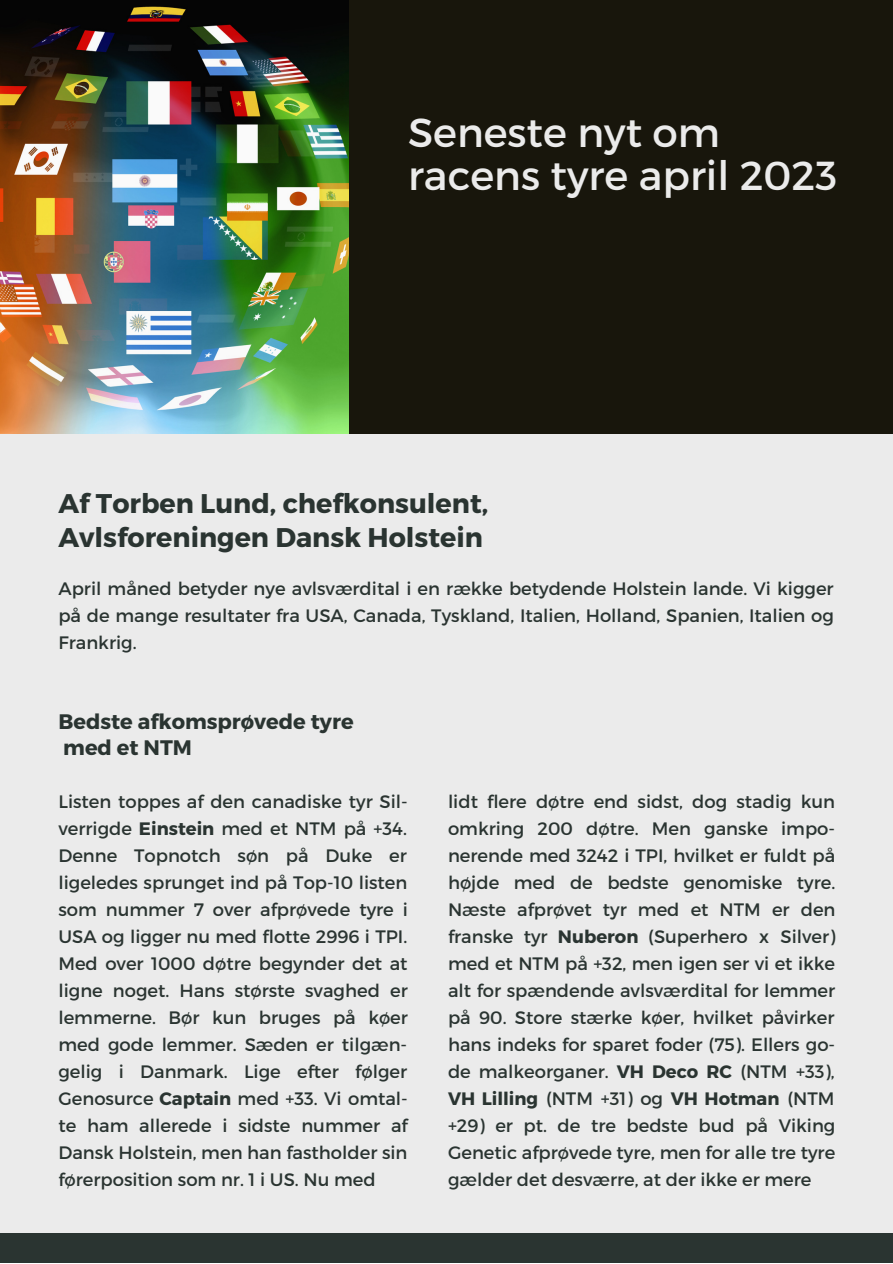
<style>
.page{position:relative;width:893px;height:1264px;background:#fff}
.page>*{position:absolute;margin:0;border:0;box-sizing:border-box;transform-origin:0 0}
.t1{font:40.5px/42.8px "Montserrat";color:#ebebeb}
.t2{font:700 27px/33.8px "Montserrat";color:#2a3431}
.t3{font:700 21px/25.8px "Montserrat";color:#2a3431}
.t4{font:18px/27px "Montserrat";color:#2a3431;text-align:justify}
.s1{font-weight:700}
</style>
<div class="page">
<div style="left:0;top:0;width:892px;height:1262px;background:#ebebeb"></div>
<div style="left:0;top:0;width:892px;height:433px;background:#18160c"></div>
<div style="left:0;top:1233px;width:892px;height:29px;background:#2a3431"></div>
<img style="left:0;top:0;width:348px;height:433px">
<h1 class="t1" style="left:408px;top:109px;width:430px">Seneste nyt om racens tyre april 2023</h1>
<h2 class="t2" style="left:58px;top:485px;width:431px">Af Torben Lund, chefkonsulent,<br>Avlsforeningen Dansk Holstein</h2>
<p class="t4" style="left:58px;top:574px;width:776px">April måned betyder nye avlsværdital i en række betydende Holstein lande. Vi kigger på de mange resultater fra USA, Canada, Tyskland, Italien, Holland, Spanien, Italien og Frankrig.</p>
<p class="t3" style="left:58px;top:708px;width:297px">Bedste afkomsprøvede tyre med et NTM</p>
<p class="t4" style="left:58px;top:787px;width:351px">Listen toppes af den canadiske tyr Sil&shy;verrigde <span class="s1">Einstein</span> med et NTM på +34.<br>Denne Topnotch søn på Duke er ligeledes sprunget ind på Top-10 listen som nummer 7 over afprøvede tyre i USA og ligger nu med flotte 2996 i TPI.<br>Med over 1000 døtre begynder det at ligne noget. Hans største svaghed er lemmerne. Bør kun bruges på køer med gode lemmer. Sæden er tilgæn&shy;gelig i Danmark. Lige efter følger Genosurce <span class="s1">Captain</span> med +33. Vi omtal&shy;te ham allerede i sidste nummer af Dansk Holstein, men han fastholder sin førerposition som nr. 1 i US. Nu med</p>
<p class="t4" style="left:448px;top:787px;width:389px">lidt flere døtre end sidst, dog stadig kun omkring 200 døtre. Men ganske impo&shy;nerende med 3242 i TPI, hvilket er fuldt på højde med de bedste genomiske tyre.<br>Næste afprøvet tyr med et NTM er den franske tyr <span class="s1">Nuberon</span> (Superhero x Silver) med et NTM på +32, men igen ser vi et ikke alt for spændende avlsværdital for lemmer på 90. Store stærke køer, hvilket påvirker hans indeks for sparet foder (75). Ellers go&shy;de malkeorganer. <span class="s1">VH Deco RC</span> (NTM +33), <span class="s1">VH Lilling</span> (NTM +31) og <span class="s1">VH Hotman</span> (NTM +29) er pt. de tre bedste bud på Viking Genetic afprøvede tyre, men for alle tre tyre gælder det desværre, at der ikke er mere</p>
</div>
